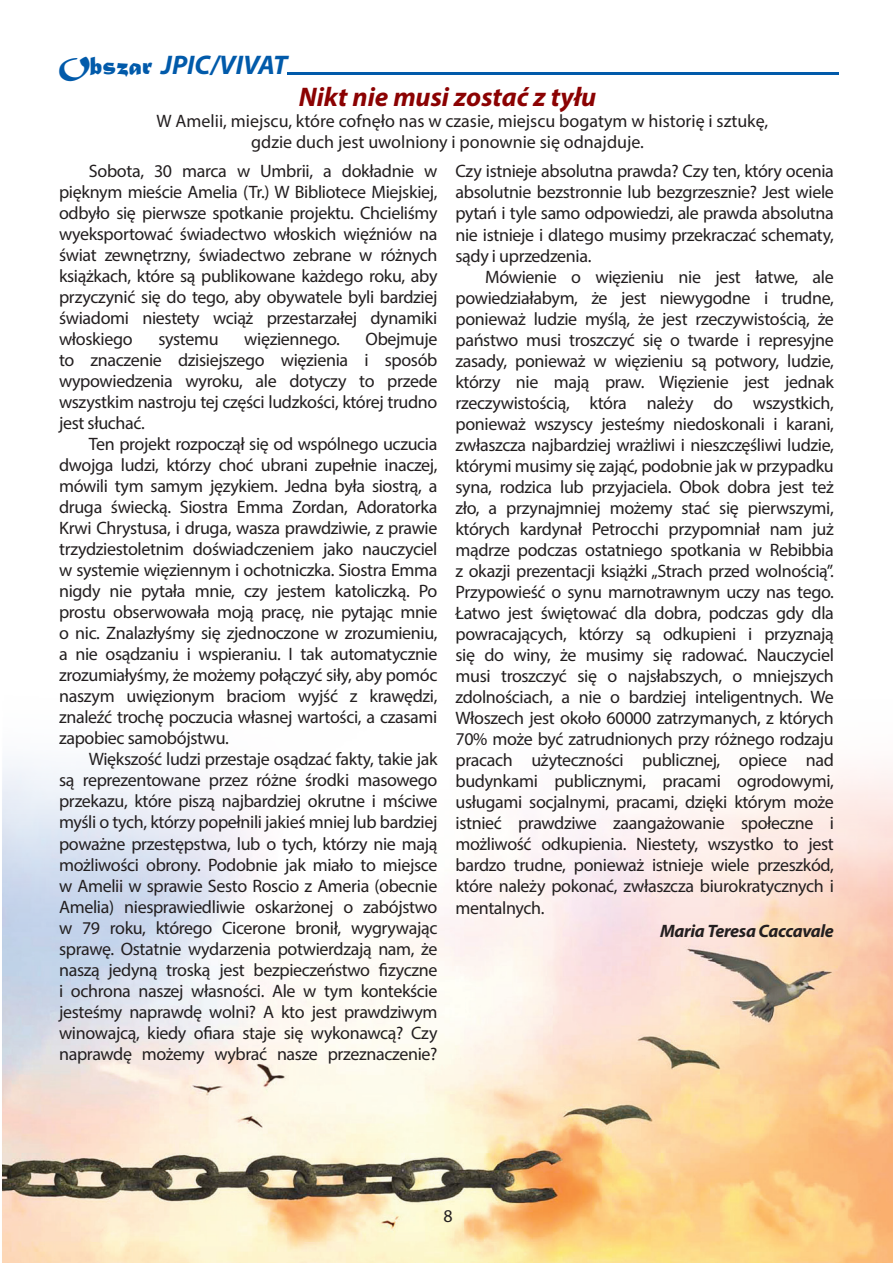
<style>
.page{position:relative;width:893px;height:1263px;background:#fff}
.page>*{position:absolute;margin:0;border:0;box-sizing:border-box;transform-origin:0 0}
.t1{font:italic 700 27px "Myriad Pro";color:#8b0202}
.t2{font:italic 700 27px "Myriad Pro";color:#015aaa}
.t3{font:18px/21px "Myriad Pro";letter-spacing:-.02em;color:#231f20;text-align:justify}
.t4{font:18px/21px "Myriad Pro";color:#231f20}
.t5{font:italic 700 18px "Myriad Pro";letter-spacing:-.02em;color:#231f20}
.s1{font-family:"Matura MT Script Capitals";font-weight:400;font-style:normal}
</style>
<div class="page">
<img style="left:2px;top:760px;width:891px;height:503px">
<hr style="left:287px;top:72px;width:552px;height:3px;background:#015aaa">
<h1 class="t2" style="left:59px;top:48px;width:230px"><span class="s1">Obszar</span> JPIC/VIVAT</h1>
<h1 class="t1" style="left:299px;top:79px;width:299px">Nikt nie musi zostać z tyłu</h1>
<p class="t4" style="left:251px;top:110px;width:519px;text-indent:-95px">W Amelii, miejscu, które cofnęło nas w czasie, miejscu bogatym w historię i sztukę, gdzie duch jest uwolniony i ponownie się odnajduje.</p>
<p class="t3" style="left:59px;top:160px;width:380px;text-indent:30px">Sobota, 30 marca w Umbrii, a dokładnie w pięknym mieście Amelia (Tr.) W Bibliotece Miejskiej, odbyło się pierwsze spotkanie projektu. Chcieliśmy wyeksportować świadectwo włoskich więźniów na świat zewnętrzny, świadectwo zebrane w różnych książkach, które są publikowane każdego roku, aby przyczynić się do tego, aby obywatele byli bardziej świadomi niestety wciąż przestarzałej dynamiki włoskiego</p>
<p class="t3" style="left:59px;top:328px;width:380px;text-indent:307px">Obejmuje to znaczenie dzisiejszego więzienia i sposób wypowiedzenia wyroku, ale dotyczy to przede wszystkim nastroju tej części ludzkości, której trudno jest słuchać.</p>
<p class="t3" style="left:59px;top:433px;width:380px;text-indent:30px">Ten projekt rozpoczął się od wspólnego uczucia dwojga ludzi, którzy choć ubrani zupełnie inaczej, mówili tym samym językiem. Jedna była siostrą, a druga świecką. Siostra Emma Zordan, Adoratorka Krwi Chrystusa, i druga, wasza prawdziwie, z prawie trzydziestoletnim doświadczeniem jako nauczyciel w systemie więziennym i ochotniczka. Siostra Emma nigdy nie pytała mnie, czy jestem katoliczką. Po prostu obserwowała moją pracę, nie pytając mnie o nic. Znalazłyśmy się zjednoczone w zrozumieniu, a nie osądzaniu i wspieraniu. I tak automatycznie zrozumiałyśmy, że możemy połączyć siły, aby pomóc naszym uwięzionym braciom wyjść z krawędzi, znaleźć trochę poczucia własnej wartości, a czasami zapobiec samobójstwu.</p>
<p class="t3" style="left:59px;top:749px;width:380px;text-indent:30px">Większość ludzi przestaje osądzać fakty, takie jak są reprezentowane przez różne środki masowego przekazu, które piszą najbardziej okrutne i mściwe myśli o tych, którzy popełnili jakieś mniej lub bardziej poważne przestępstwa, lub o tych, którzy nie mają możliwości obrony. Podobnie jak miało to miejsce w Amelii w sprawie Sesto Roscio z Ameria (obecnie Amelia) niesprawiedliwie oskarżonej o zabójstwo w 79 roku, którego Cicerone bronił, wygrywając sprawę. Ostatnie wydarzenia potwierdzają nam, że naszą jedyną troską jest bezpieczeństwo fizyczne i ochrona naszej własności. Ale w tym kontekście jesteśmy naprawdę wolni? A kto jest prawdziwym winowajcą, kiedy ofiara staje się wykonawcą? Czy naprawdę możemy wybrać nasze przeznaczenie?</p>
<p class="t3" style="left:158px;top:328px;width:62px">systemu</p>
<p class="t3" style="left:244px;top:328px;width:97px">więziennego.</p>
<p class="t3" style="left:455px;top:161px;width:380px">Czy istnieje absolutna prawda? Czy ten, który ocenia absolutnie bezstronnie lub bezgrzesznie? Jest wiele pytań i tyle samo odpowiedzi, ale prawda absolutna nie istnieje i dlatego musimy przekraczać schematy, sądy i uprzedzenia.</p>
<p class="t3" style="left:455px;top:266px;width:380px;text-indent:30px">Mówienie o więzieniu nie jest łatwe, ale powiedziałabym, że jest niewygodne i trudne, ponieważ ludzie myślą, że jest rzeczywistością, że państwo musi troszczyć się o twarde i represyjne zasady, ponieważ w więzieniu są potwory, ludzie, którzy nie mają praw. Więzienie jest jednak rzeczywistością, która należy do wszystkich, ponieważ wszyscy jesteśmy niedoskonali i karani, zwłaszcza najbardziej wrażliwi i nieszczęśliwi ludzie, którymi musimy się zająć, podobnie jak w przypadku syna, rodzica lub przyjaciela. Obok dobra jest też zło, a przynajmniej możemy stać się pierwszymi, których kardynał Petrocchi przypomniał nam już mądrze podczas ostatniego spotkania w Rebibbia z okazji prezentacji książki „Strach przed wolnością”.<br>Przypowieść o synu marnotrawnym uczy nas tego.<br>Łatwo jest świętować dla dobra, podczas gdy dla powracających, którzy są odkupieni i przyznają się do winy, że musimy się radować. Nauczyciel musi troszczyć się o najsłabszych, o mniejszych zdolnościach, a nie o bardziej inteligentnych. We Włoszech jest około 60000 zatrzymanych, z których 70% może być zatrudnionych przy różnego rodzaju pracach użyteczności publicznej, opiece nad budynkami publicznymi, pracami ogrodowymi, usługami socjalnymi, pracami, dzięki którym może istnieć prawdziwe zaangażowanie społeczne i możliwość odkupienia. Niestety, wszystko to jest bardzo trudne, ponieważ istnieje wiele przeszkód, które należy pokonać, zwłaszcza biurokratycznych i mentalnych.</p>
<p class="t5" style="left:660px;top:919px;width:175px">Maria Teresa Caccavale</p>
<p class="t3" style="left:443px;top:1206px;width:11px">8</p>
</div>
